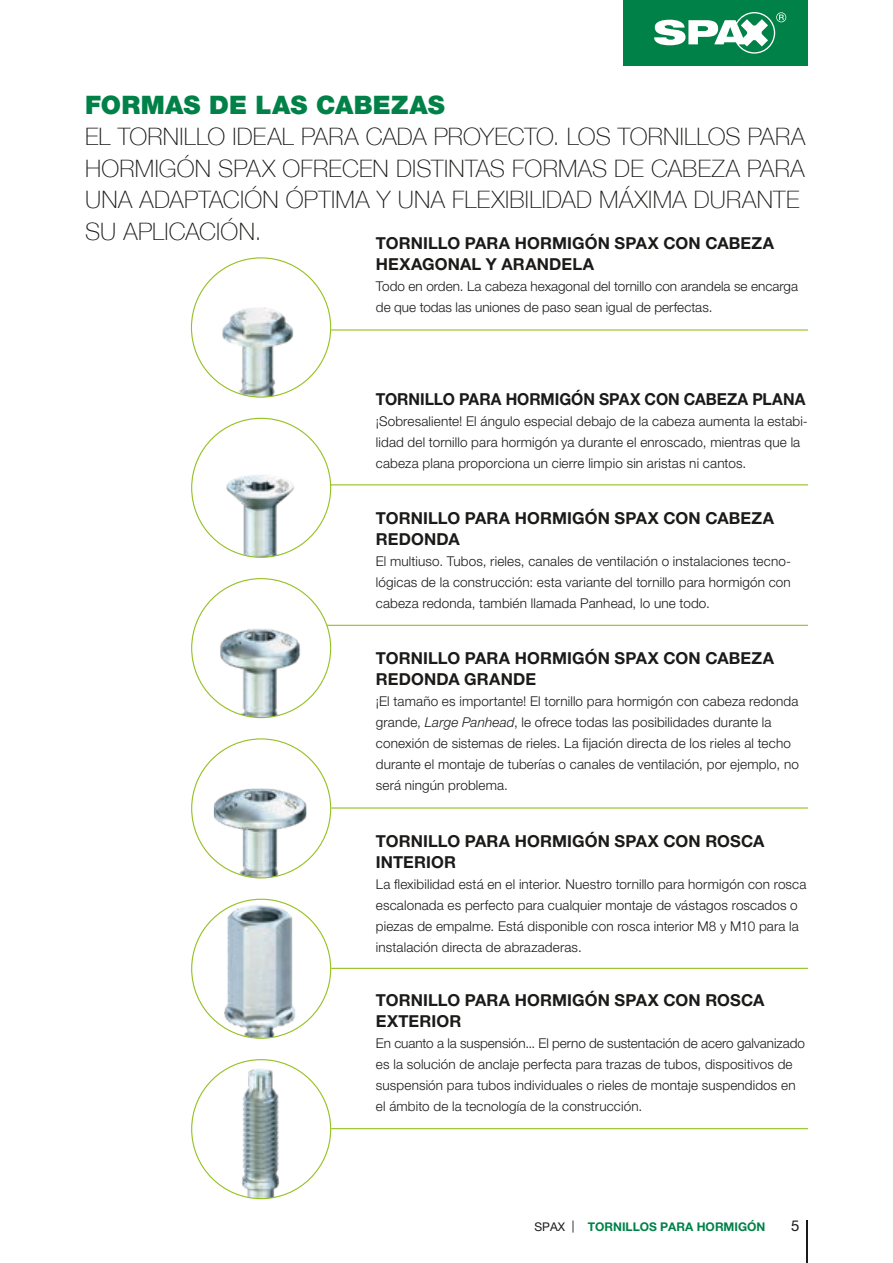
<style>
.page{position:relative;width:893px;height:1263px;background:#fff}
.page>*{position:absolute;margin:0;border:0;box-sizing:border-box;transform-origin:0 0}
.t1{font:900 25.5px "Helvetica Neue LT Pro";letter-spacing:.01em;color:#008148}
.t2{font:100 24px/31.5px "Helvetica Neue";letter-spacing:.01em;color:#1b1a19}
.t3{font:700 16.5px/21px "Helvetica Neue LT Pro";letter-spacing:.005em;color:#1b1a19}
.t4{font:700 16.5px "Helvetica Neue LT Pro";letter-spacing:.005em;color:#1b1a19;scale:.95 1}
.t5{font:15px "Helvetica Neue LT Pro";color:#1b1a19}
.t6{font:300 13.5px/21px "Helvetica Neue LT Pro";letter-spacing:.01em;color:#1b1a19}
.t7{font:700 12px "Helvetica Neue LT Pro";color:#008148}
.s1{font-style:italic}
.s2{font-weight:400;color:#1b1a19}
</style>
<div class="page">
<div style="left:623px;top:0;width:185px;height:66px;background:#008148"></div>
<svg style="left:654px;top:12px;width:132px;height:42px"></svg>
<hr style="left:321px;top:484px;width:487px;height:1px;background:#95c121">
<hr style="left:331px;top:329px;width:477px;height:2px;background:#95c121">
<hr style="left:321px;top:625px;width:487px;height:1px;background:#95c121">
<hr style="left:331px;top:807px;width:477px;height:1px;background:#95c121">
<hr style="left:331px;top:968px;width:477px;height:1px;background:#95c121">
<hr style="left:331px;top:1128px;width:477px;height:1px;background:#95c121">
<div style="left:192px;top:418px;width:139px;height:139px;background:#fff;border-radius:50%"></div>
<img style="left:217px;top:475px;width:86px;height:82px">
<img style="left:191px;top:297px;width:137px;height:100px">
<div style="left:192px;top:579px;width:139px;height:139px;background:#fff;border-radius:50%"></div>
<img style="left:205px;top:629px;width:108px;height:89px">
<img style="left:214px;top:789px;width:92px;height:89px">
<img style="left:192px;top:1060px;width:139px;height:138px;border-radius:69px">
<img style="left:192px;top:899px;width:139px;height:139px;border-radius:69px">
<hr style="left:806px;top:1220px;width:2px;height:43px;background:#1b1a19">
<h1 class="t1" style="left:85px;top:90px;width:361px">FORMAS DE LAS CABEZAS</h1>
<h2 class="t2" style="left:85px;top:120px;width:722px">EL TORNILLO IDEAL PARA CADA PROYECTO. LOS TORNILLOS PARA HORMIGÓN SPAX OFRECEN DISTINTAS FORMAS DE CABEZA PARA UNA ADAPTACIÓN ÓPTIMA Y UNA FLEXIBILIDAD MÁXIMA DURANTE SU APLICACIÓN.</h2>
<p class="t3" style="left:376px;top:233px;width:400px">TORNILLO PARA HORMIGÓN SPAX CON CABEZA<br>HEXAGONAL Y ARANDELA</p>
<p class="t6" style="left:376px;top:276px;width:424px">Todo en orden. La cabeza hexagonal del tornillo con arandela se encarga de que todas las uniones de paso sean igual de perfectas.</p>
<p class="t4" style="left:376px;top:389px;width:454px">TORNILLO PARA HORMIGÓN SPAX CON CABEZA PLANA</p>
<p class="t6" style="left:376px;top:410px;width:433px">¡Sobresaliente! El ángulo especial debajo de la cabeza aumenta la estabi&shy;lidad del tornillo para hormigón ya durante el enroscado, mientras que la cabeza plana proporciona un cierre limpio sin aristas ni cantos.</p>
<p class="t3" style="left:376px;top:507px;width:400px">TORNILLO PARA HORMIGÓN SPAX CON CABEZA<br>REDONDA</p>
<p class="t6" style="left:376px;top:550px;width:417px;text-align:justify">El multiuso. Tubos, rieles, canales de ventilación o instalaciones tecno&shy;lógicas de la construcción: esta variante del tornillo para hormigón con cabeza redonda, también llamada Panhead, lo une todo.</p>
<p class="t3" style="left:376px;top:647px;width:400px">TORNILLO PARA HORMIGÓN SPAX CON CABEZA<br>REDONDA GRANDE</p>
<p class="t6" style="left:376px;top:691px;width:424px">¡El tamaño es importante! El tornillo para hormigón con cabeza redonda grande, <span class="s1">Large Panhead</span>, le ofrece todas las posibilidades durante la conexión de sistemas de rieles. La fijación directa de los rieles al techo durante el montaje de tuberías o canales de ventilación, por ejemplo, no será ningún problema.</p>
<p class="t3" style="left:376px;top:830px;width:390px">TORNILLO PARA HORMIGÓN SPAX CON ROSCA<br>INTERIOR</p>
<p class="t6" style="left:376px;top:873px;width:432px">La flexibilidad está en el interior. Nuestro tornillo para hormigón con rosca escalonada es perfecto para cualquier montaje de vástagos roscados o piezas de empalme. Está disponible con rosca interior M8 y M10 para la instalación directa de abrazaderas.</p>
<p class="t3" style="left:376px;top:989px;width:390px">TORNILLO PARA HORMIGÓN SPAX CON ROSCA<br>EXTERIOR</p>
<p class="t6" style="left:376px;top:1032px;width:430px">En cuanto a la suspensión... El perno de sustentación de acero galvanizado es la solución de anclaje perfecta para trazas de tubos, dispositivos de suspensión para tubos individuales o rieles de montaje suspendidos en el ámbito de la tecnología de la construcción.</p>
<p class="t7" style="left:534px;top:1219px;width:232px"><span class="s2">SPAX |</span> TORNILLOS PARA HORMIGÓN</p>
<p class="t5" style="left:791px;top:1217px;width:10px">5</p>
</div>
